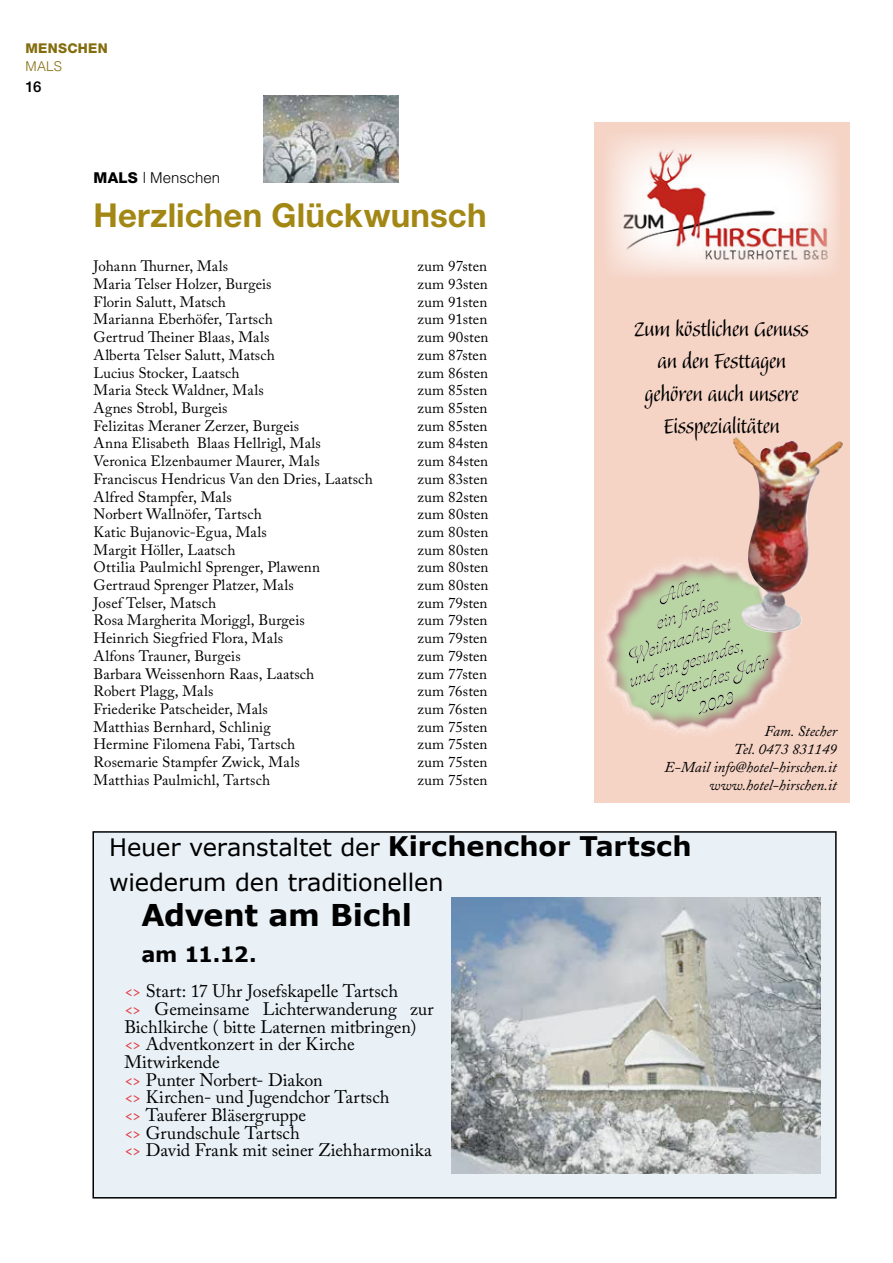
<style>
.page{position:relative;width:893px;height:1263px;background:#fff}
.page>*{position:absolute;margin:0;border:0;box-sizing:border-box;transform-origin:0 0}
.t1{font:700 33px "Helvetica Neue";letter-spacing:.005em;color:#a38714}
.t2{font:700 30px "Verdana";letter-spacing:-.01em;color:#000}
.t3{font:27px/32.4px "Balzano";color:#000;text-align:center}
.t4{font:24px/35.4px "Verdana";letter-spacing:-.01em;color:#000}
.t5{font:700 21px "Verdana";color:#000}
.t6{font:18px/17.7px "Adobe Caslon Pro";color:#000}
.t7{font:15px "Adobe Caslon Pro";letter-spacing:.005em;color:#000}
.t8{font:italic 15px/18px "Adobe Caslon";color:#000;text-align:right}
.t9{font:300 15px "Helvetica";color:#000}
.t10{font:500 15px "Helvetica Neue";color:#000}
.t11{font:800 13.5px "Helvetica Neue";letter-spacing:.02em;color:#846d0f}
.t12{font:300 13.5px "Helvetica";color:#846d0f}
.s1{font-family:"Helvetica Neue";font-weight:800}
.s2{font-weight:700;font-size:27px}
.s3{color:#cd1719}
</style>
<div class="page">
<svg style="left:95px;top:834px;width:739px;height:361px;background:#d2d9de"></svg>
<div style="left:92px;top:831px;width:745px;height:367px;border:2px solid #000"></div>
<div style="left:595px;top:122px;width:255px;height:680px;background:#f5d3c5"></div>
<svg style="left:594px;top:537px;width:196px;height:220px"></svg>
<img style="left:732px;top:437px;width:112px;height:196px">
<img style="left:608px;top:135px;width:229px;height:140px">
<img style="left:264px;top:96px;width:135px;height:86px">
<p class="t11" style="left:26px;top:40px;width:84px">MENSCHEN</p>
<p class="t12" style="left:26px;top:58px;width:38px">MALS</p>
<p class="t10" style="left:26px;top:78px;width:17px">16</p>
<p class="t9" style="left:94px;top:168px;width:128px"><span class="s1">MALS</span> | Menschen</p>
<h1 class="t1" style="left:94px;top:195px;width:395px">Herzlichen Glückwunsch</h1>
<p class="t7" style="left:94px;top:257px;width:136px">Johann Thurner, Mals</p>
<p class="t7" style="left:418px;top:257px;width:71px">zum 97sten</p>
<p class="t7" style="left:94px;top:275px;width:179px">Maria Telser Holzer, Burgeis</p>
<p class="t7" style="left:418px;top:275px;width:72px">zum 93sten</p>
<p class="t7" style="left:94px;top:293px;width:134px">Florin Salutt, Matsch</p>
<p class="t7" style="left:418px;top:293px;width:71px">zum 91sten</p>
<p class="t7" style="left:94px;top:310px;width:181px">Marianna Eberhöfer, Tartsch</p>
<p class="t7" style="left:418px;top:310px;width:71px">zum 91sten</p>
<p class="t7" style="left:94px;top:328px;width:177px">Gertrud Theiner Blaas, Mals</p>
<p class="t7" style="left:418px;top:328px;width:72px">zum 90sten</p>
<p class="t7" style="left:94px;top:346px;width:183px">Alberta Telser Salutt, Matsch</p>
<p class="t7" style="left:418px;top:346px;width:71px">zum 87sten</p>
<p class="t7" style="left:94px;top:364px;width:148px">Lucius Stocker, Laatsch</p>
<p class="t7" style="left:418px;top:364px;width:72px">zum 86sten</p>
<p class="t7" style="left:94px;top:381px;width:172px">Maria Steck Waldner, Mals</p>
<p class="t7" style="left:418px;top:381px;width:72px">zum 85sten</p>
<p class="t7" style="left:94px;top:399px;width:136px">Agnes Strobl, Burgeis</p>
<p class="t7" style="left:418px;top:399px;width:72px">zum 85sten</p>
<p class="t7" style="left:94px;top:417px;width:207px">Felizitas Meraner Zerzer, Burgeis</p>
<p class="t7" style="left:418px;top:417px;width:72px">zum 85sten</p>
<p class="t7" style="left:94px;top:434px;width:229px">Anna Elisabeth Blaas Hellrigl, Mals</p>
<p class="t7" style="left:418px;top:434px;width:72px">zum 84sten</p>
<p class="t7" style="left:94px;top:452px;width:228px">Veronica Elzenbaumer Maurer, Mals</p>
<p class="t7" style="left:418px;top:452px;width:72px">zum 84sten</p>
<p class="t7" style="left:94px;top:470px;width:281px">Franciscus Hendricus Van den Dries, Laatsch</p>
<p class="t7" style="left:418px;top:470px;width:72px">zum 83sten</p>
<p class="t7" style="left:94px;top:487px;width:140px">Alfred Stampfer, Mals</p>
<p class="t7" style="left:418px;top:487px;width:72px">zum 82sten</p>
<p class="t7" style="left:94px;top:505px;width:170px">Norbert Wallnöfer, Tartsch</p>
<p class="t7" style="left:418px;top:505px;width:72px">zum 80sten</p>
<p class="t7" style="left:94px;top:523px;width:175px">Katic Bujanovic-Egua, Mals</p>
<p class="t7" style="left:418px;top:523px;width:72px">zum 80sten</p>
<p class="t7" style="left:94px;top:541px;width:143px">Margit Höller, Laatsch</p>
<p class="t7" style="left:418px;top:541px;width:72px">zum 80sten</p>
<p class="t7" style="left:94px;top:558px;width:228px">Ottilia Paulmichl Sprenger, Plawenn</p>
<p class="t7" style="left:418px;top:558px;width:72px">zum 80sten</p>
<p class="t7" style="left:94px;top:576px;width:202px">Gertraud Sprenger Platzer, Mals</p>
<p class="t7" style="left:418px;top:576px;width:72px">zum 80sten</p>
<p class="t7" style="left:94px;top:594px;width:124px">Josef Telser, Matsch</p>
<p class="t7" style="left:418px;top:594px;width:72px">zum 79sten</p>
<p class="t7" style="left:94px;top:611px;width:213px">Rosa Margherita Moriggl, Burgeis</p>
<p class="t7" style="left:418px;top:611px;width:72px">zum 79sten</p>
<p class="t7" style="left:94px;top:629px;width:191px">Heinrich Siegfried Flora, Mals</p>
<p class="t7" style="left:418px;top:629px;width:72px">zum 79sten</p>
<p class="t7" style="left:94px;top:647px;width:149px">Alfons Trauner, Burgeis</p>
<p class="t7" style="left:418px;top:647px;width:72px">zum 79sten</p>
<p class="t7" style="left:94px;top:664px;width:222px">Barbara Weissenhorn Raas, Laatsch</p>
<p class="t7" style="left:418px;top:664px;width:71px">zum 77sten</p>
<p class="t7" style="left:94px;top:682px;width:121px">Robert Plagg, Mals</p>
<p class="t7" style="left:418px;top:682px;width:71px">zum 76sten</p>
<p class="t7" style="left:94px;top:700px;width:176px">Friederike Patscheider, Mals</p>
<p class="t7" style="left:418px;top:700px;width:71px">zum 76sten</p>
<p class="t7" style="left:94px;top:718px;width:179px">Matthias Bernhard, Schlinig</p>
<p class="t7" style="left:418px;top:718px;width:71px">zum 75sten</p>
<p class="t7" style="left:94px;top:735px;width:203px">Hermine Filomena Fabi, Tartsch</p>
<p class="t7" style="left:418px;top:735px;width:71px">zum 75sten</p>
<p class="t7" style="left:94px;top:753px;width:208px">Rosemarie Stampfer Zwick, Mals</p>
<p class="t7" style="left:418px;top:753px;width:71px">zum 75sten</p>
<p class="t7" style="left:94px;top:771px;width:178px">Matthias Paulmichl, Tartsch</p>
<p class="t7" style="left:418px;top:771px;width:71px">zum 75sten</p>
<h3 class="t3" style="left:634px;top:314px;width:176px">Zum köstlichen Genuss an den Festtagen gehören auch unsere<br>Eisspezialitäten</h3>
<p class="t8" style="left:665px;top:722px;width:174px">Fam. Stecher<br>Tel. 0473 831149<br>E-Mail info@hotel-hirschen.it www.hotel-hirschen.it</p>
<h3 class="t4" style="left:109px;top:829px;width:584px">Heuer veranstaltet der <span class="s2">Kirchenchor Tartsch </span>wiederum den traditionellen</h3>
<h2 class="t2" style="left:141px;top:896px;width:272px">Advent am Bichl</h2>
<h3 class="t5" style="left:141px;top:940px;width:117px">am 11.12.</h3>
<p class="t6" style="left:124px;top:982px;width:311px"><span class="s3">&lt;&gt;</span> Start: 17 Uhr Josefskapelle Tartsch<br><span class="s3">&lt;&gt;</span> Gemeinsame Lichterwanderung zur<br>Bichlkirche ( bitte Laternen mitbringen) <span class="s3">&lt;&gt;</span> Adventkonzert in der Kirche<br>Mitwirkende<br><span class="s3">&lt;&gt;</span> Punter Norbert- Diakon<br><span class="s3">&lt;&gt;</span> Kirchen- und Jugendchor Tartsch<br><span class="s3">&lt;&gt;</span> Tauferer Bläsergruppe<br><span class="s3">&lt;&gt;</span> Grundschule Tartsch<br><span class="s3">&lt;&gt;</span> David Frank mit seiner Ziehharmonika</p>
</div>
